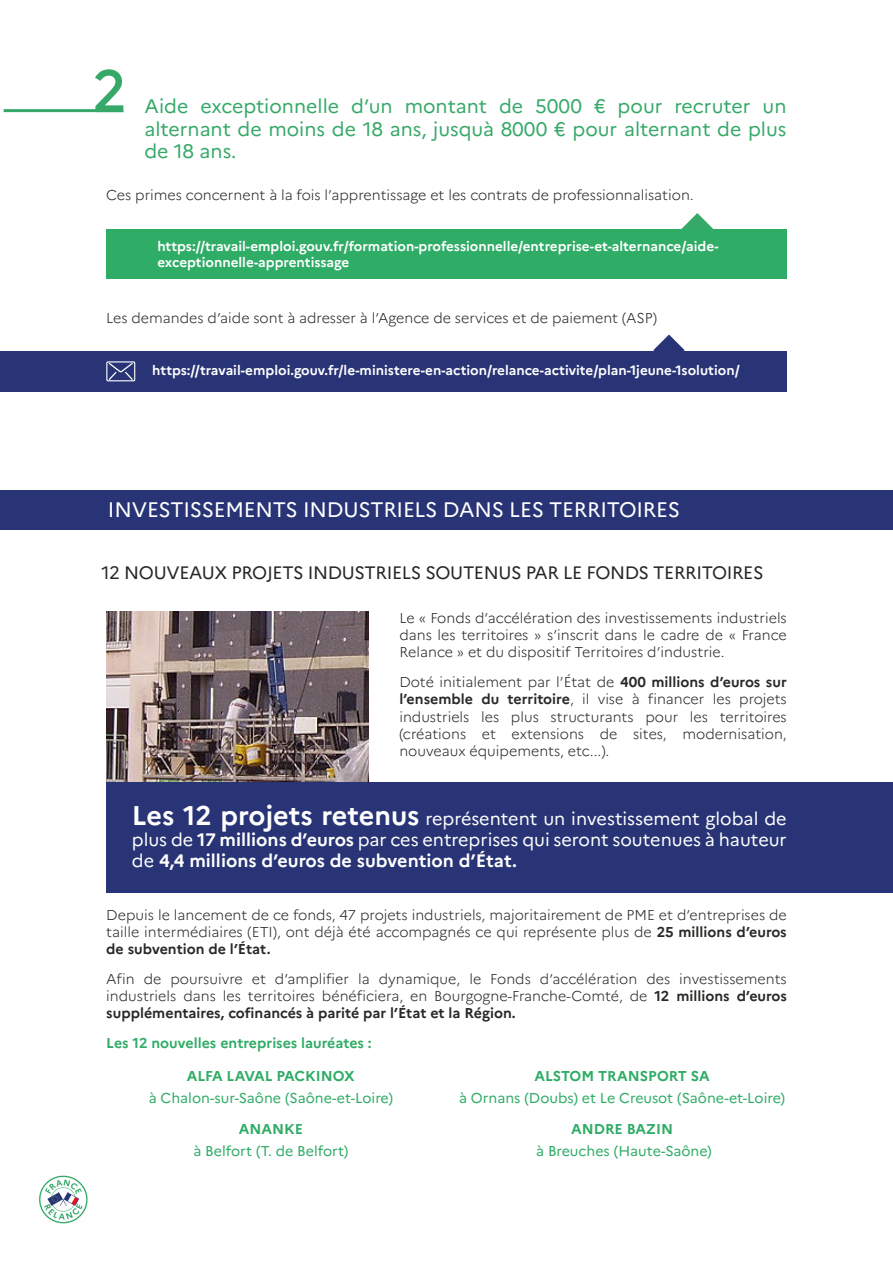
<style>
.page{position:relative;width:893px;height:1263px;background:#fff}
.page>*{position:absolute;margin:0;border:0;box-sizing:border-box;transform-origin:0 0}
.t1{font:21px "Marianne";letter-spacing:-.01em;color:#fff}
.t2{font:19.5px/22.5px "Marianne";color:#36a968;text-align:justify}
.t3{font:18px/21px "Marianne";color:#fff;text-align:justify}
.t4{font:18px "Marianne";letter-spacing:-.02em;color:#282827}
.t5{font:300 14.25px/17.1px "Marianne";color:#282827;text-align:justify}
.t6{font:14.25px "Marianne";color:#2fac66}
.t7{font:700 14.25px "Marianne";color:#2fac66}
.t8{font:700 13.5px/16.2px "Marianne";color:#fff}
.s1{font-weight:700}
.s2{font-weight:700;font-size:27px}
</style>
<div class="page">
<div style="left:0;top:490px;width:893px;height:40px;background:#283475"></div>
<img style="left:106px;top:612px;width:263px;height:170px">
<img style="left:32px;top:1168px;width:62px;height:62px;border-radius:31px">
<div style="left:106px;top:782px;width:787px;height:111px;background:#283475"></div>
<svg style="left:681px;top:213px;width:32px;height:16px"></svg>
<div style="left:107px;top:229px;width:680px;height:50px;background:#2fac66"></div>
<svg style="left:95px;top:69px;width:28px;height:40px"></svg>
<hr style="left:4px;top:109px;width:119px;height:3px;background:#36a968">
<div style="left:0;top:351px;width:787px;height:40px;background:#283475"></div>
<svg style="left:109px;top:363px;width:24px;height:16px"></svg>
<div style="left:106px;top:361px;width:29px;height:20px;border:1px solid #fff"></div>
<svg style="left:653px;top:334px;width:32px;height:17px"></svg>
<h2 class="t2" style="left:144px;top:95px;width:644px">Aide exceptionnelle d’un montant de 5000 € pour recruter un alternant de moins de 18 ans, jusquà 8000 € pour alternant de plus de 18 ans.</h2>
<p class="t5" style="left:106px;top:187px;width:589px">Ces primes concernent à la fois l’apprentissage et les contrats de professionnalisation.</p>
<p class="t8" style="left:157px;top:238px;width:563px">https://travail-emploi.gouv.fr/formation-professionnelle/entreprise-et-alternance/aide&shy;exceptionnelle-apprentissage</p>
<p class="t5" style="left:106px;top:309px;width:552px">Les demandes d’aide sont à adresser à l’Agence de services et de paiement (ASP)</p>
<p class="t8" style="left:152px;top:362px;width:589px">https://travail-emploi.gouv.fr/le-ministere-en-action/relance-activite/plan-1jeune-1solution/</p>
<h1 class="t1" style="left:108px;top:496px;width:574px">INVESTISSEMENTS INDUSTRIELS DANS LES TERRITOIRES</h1>
<p class="t4" style="left:102px;top:562px;width:663px">12 NOUVEAUX PROJETS INDUSTRIELS SOUTENUS PAR LE FONDS TERRITOIRES</p>
<p class="t5" style="left:399px;top:610px;width:389px">Le « Fonds d’accélération des investissements industriels dans les territoires » s’inscrit dans le cadre de « France Relance » et du dispositif Territoires d’industrie.</p>
<p class="t5" style="left:399px;top:674px;width:389px">Doté initialement par l’État de <span class="s1">400 millions d’euros sur l’ensemble du territoire</span>, il vise à financer les projets industriels les plus structurants pour les territoires (créations et extensions de sites, modernisation, nouveaux équipements, etc...).</p>
<p class="t3" style="left:132px;top:808px;width:656px"><span class="s2">Les 12 projets retenus</span> représentent un investissement global de plus de <span class="s1">17 millions d’euros</span> par ces entreprises qui seront soutenues à hauteur de <span class="s1">4,4 millions d’euros de subvention d’État.</span></p>
<p class="t5" style="left:106px;top:906px;width:682px">Depuis le lancement de ce fonds, 47 projets industriels, majoritairement de PME et d’entreprises de taille intermédiaires (ETI), ont déjà été accompagnés ce qui représente plus de <span class="s1">25 millions d’euros de subvention de l’État.</span></p>
<p class="t5" style="left:106px;top:970px;width:682px">Afin de poursuivre et d’amplifier la dynamique, le Fonds d’accélération des investissements industriels dans les territoires bénéficiera, en Bourgogne-Franche-Comté, de <span class="s1">12 millions d’euros supplémentaires, cofinancés à parité par l’État et la Région.</span></p>
<p class="t7" style="left:106px;top:1034px;width:267px">Les 12 nouvelles entreprises lauréates :</p>
<p class="t7" style="left:187px;top:1067px;width:169px">ALFA LAVAL PACKINOX</p>
<p class="t6" style="left:149px;top:1089px;width:246px">à Chalon-sur-Saône (Saône-et-Loire)</p>
<p class="t7" style="left:239px;top:1120px;width:66px">ANANKE</p>
<p class="t6" style="left:193px;top:1142px;width:156px">à Belfort (T. de Belfort)</p>
<p class="t7" style="left:534px;top:1067px;width:177px">ALSTOM TRANSPORT SA</p>
<p class="t6" style="left:459px;top:1089px;width:327px">à Ornans (Doubs) et Le Creusot (Saône-et-Loire)</p>
<p class="t7" style="left:571px;top:1120px;width:104px">ANDRE BAZIN</p>
<p class="t6" style="left:536px;top:1142px;width:177px">à Breuches (Haute-Saône)</p>
</div>
